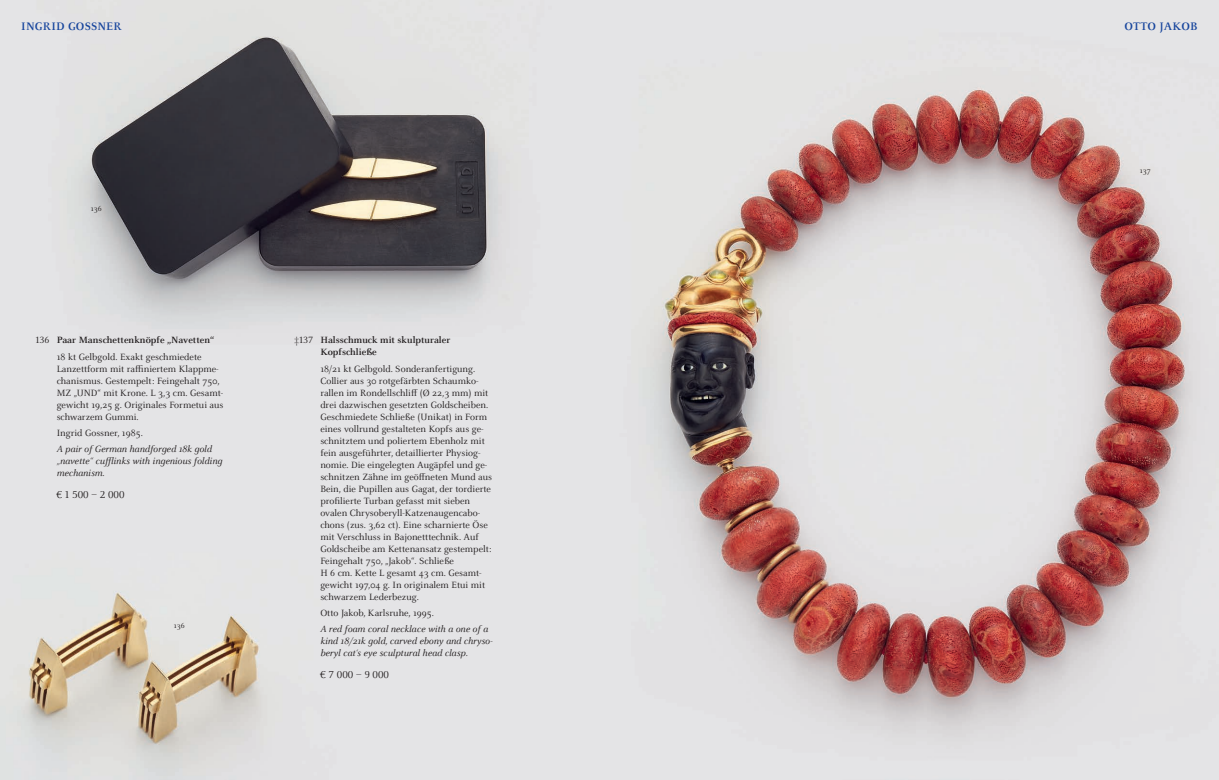
<style>
.page{position:relative;width:1219px;height:780px;background:#fff}
.page>*{position:absolute;margin:0;border:0;box-sizing:border-box;transform-origin:0 0}
.t1{font:700 12px "Celeste Pro";letter-spacing:.02em;color:#18469d}
.t2{font:11px "Celeste Pro";color:#231f20}
.t3{font:10px/12px "Celeste Pro";color:#231f20}
.t4{font:italic 10px/12px "Celeste Pro";color:#231f20}
.t5{font:700 10px/12px "Celeste Pro";color:#231f20}
.t6{font:8px "Celeste Pro";color:#231f20}
.s1{font-weight:700}
.s2{font-weight:400}
</style>
<div class="page">
<img style="left:0;top:0;width:1219px;height:780px">
<p class="t1" style="left:21px;top:19px;width:102px">INGRID GOSSNER</p>
<p class="t6" style="left:91px;top:203px;width:13px">136</p>
<p class="t3" style="left:57px;top:332px;width:159px;line-height:16.2px;text-indent:-21px">136 <span class="s1">Paar Manschettenknöpfe „Navetten“<br></span>18 kt Gelbgold. Exakt geschmiedete</p>
<p class="t3" style="left:57px;top:362px;width:168px">Lanzettform mit raffiniertem Klappme&shy;chanismus. Gestempelt: Feingehalt 750, MZ „UND“ mit Krone. L 3,3 cm. Gesamt&shy;gewicht 19,25 g. Originales Formetui aus schwarzem Gummi.</p>
<p class="t3" style="left:57px;top:426px;width:88px">Ingrid Gossner, 1985.</p>
<p class="t4" style="left:57px;top:443px;width:167px">A pair of German handforged 18k gold „navette“ cufflinks with ingenious folding mechanism.</p>
<p class="t2" style="left:57px;top:488px;width:69px">€ 1 500 – 2 000</p>
<p class="t6" style="left:174px;top:620px;width:13px">136</p>
<p class="t5" style="left:320px;top:334px;width:132px;text-indent:-26px"><span class="s2">‡137</span> Halsschmuck mit skulpturaler<br>Kopfschließe</p>
<p class="t3" style="left:320px;top:362px;width:173px">18/21 kt Gelbgold. Sonderanfertigung.<br>Collier aus 30 rotgefärbten Schaumko&shy;rallen im Rondellschliff (Ø 22,3 mm) mit drei dazwischen gesetzten Goldscheiben.<br>Geschmiedete Schließe (Unikat) in Form eines vollrund gestalteten Kopfs aus ge&shy;schnitztem und poliertem Ebenholz mit fein ausgeführter, detaillierter Physiog&shy;nomie. Die eingelegten Augäpfel und ge&shy;schnitzen Zähne im geöffneten Mund aus Bein, die Pupillen aus Gagat, der tordierte profilierte Turban gefasst mit sieben ovalen Chrysoberyll-Katzenaugencabo&shy;chons (zus. 3,62 ct). Eine scharnierte Öse mit Verschluss in Bajonetttechnik. Auf Goldscheibe am Kettenansatz gestempelt:<br>Feingehalt 750, „Jakob“. Schließe<br>H 6 cm. Kette L gesamt 43 cm. Gesamt&shy;gewicht 197,04 g. In originalem Etui mit schwarzem Lederbezug.</p>
<p class="t3" style="left:320px;top:606px;width:115px">Otto Jakob, Karlsruhe, 1995.</p>
<p class="t4" style="left:320px;top:623px;width:174px">A red foam coral necklace with a one of a kind 18/21k gold, carved ebony and chryso&shy;beryl cat‘s eye sculptural head clasp.</p>
<p class="t2" style="left:320px;top:668px;width:70px">€ 7 000 – 9 000</p>
<p class="t1" style="left:1125px;top:19px;width:75px">OTTO JAKOB</p>
<p class="t6" style="left:1140px;top:166px;width:13px">137</p>
</div>
